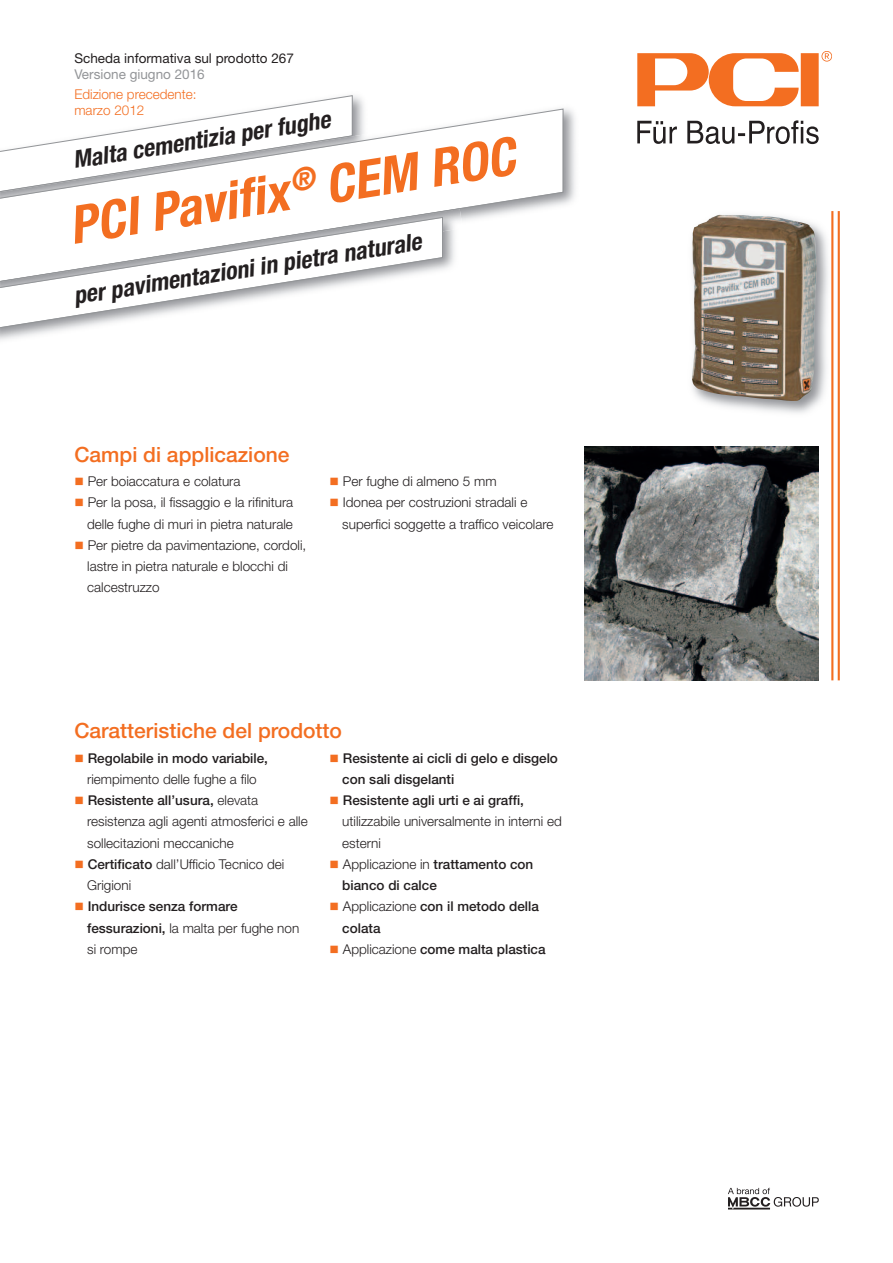
<style>
.page{position:relative;width:893px;height:1263px;background:#fff}
.page>*{position:absolute;margin:0;border:0;box-sizing:border-box;transform-origin:0 0}
.t1{font:italic 700 condensed 52.5px "Helvetica Neue LT Pro";color:#f36e21}
.t2{font:italic 700 condensed 24px "Helvetica Neue LT Pro";color:#231f20}
.t3{font:500 21px "Helvetica Neue LT Pro";color:#f36e21}
.t4{font:300 13.5px/21.3px "Helvetica Neue LT Pro";color:#231f20}
.t5{font:500 13.5px/21.3px "Helvetica Neue LT Pro";color:#231f20}
.t6{font:13.5px "Helvetica Neue LT Pro";color:#231f20}
.t7{font:300 13.5px/16.2px "Helvetica Neue LT Pro";color:#f36e21}
.t8{font:13.5px "Helvetica Neue LT Pro";color:#939598}
.s1{color:#f36e21}
.s2{font-weight:300}
.s3{font-weight:500}
</style>
<div class="page">
<img style="left:271px;top:100px;width:304px;height:105px">
<svg style="left:1px;top:108px;width:563px;height:113px"></svg>
<img style="left:704px;top:211px;width:134px;height:211px">
<img style="left:692px;top:215px;width:125px;height:186px">
<img style="left:1px;top:208px;width:459px;height:64px">
<svg style="left:1px;top:217px;width:442px;height:113px"></svg>
<img style="left:585px;top:446px;width:233px;height:234px">
<svg style="left:637px;top:51px;width:195px;height:94px"></svg>
<svg style="left:728px;top:1187px;width:91px;height:23px"></svg>
<hr style="left:831px;top:211px;width:2px;height:469px;background:#f36e21">
<hr style="left:838px;top:211px;width:2px;height:469px;background:#f36e21">
<p class="t6" style="left:74px;top:53px;width:221px">Scheda informativa sul prodotto 267</p>
<p class="t8" style="left:74px;top:69px;width:132px">Versione giugno 2016</p>
<p class="t7" style="left:74px;top:87px;width:124px">Edizione precedente: marzo 2012</p>
<h2 class="t2" style="left:72px;top:151px;width:262px;rotate:-9deg">Malta cementizia per fughe</h2>
<h1 class="t1" style="left:66px;top:207px;width:452px;rotate:-9deg">PCI Pavifi x<sup>®</sup> CEM ROC</h1>
<h2 class="t2" style="left:72px;top:287px;width:353px;rotate:-9deg">per pavimentazioni in pietra naturale</h2>
<h3 class="t3" style="left:74px;top:446px;width:217px">Campi di applicazione</h3>
<p class="t4" style="left:74px;top:472px;width:168px"><span class="s1">■</span> Per boiaccatura e colatura</p>
<p class="t4" style="left:74px;top:493px;width:220px;text-align:right"><span class="s1">■</span> Per la posa, il fissaggio e la rifinitura delle fughe di muri in pietra naturale</p>
<p class="t4" style="left:87px;top:536px;width:221px;text-indent:-13px"><span class="s1">■</span> Per pietre da pavimentazione, cordoli, lastre in pietra naturale e blocchi di calcestruzzo</p>
<p class="t4" style="left:330px;top:472px;width:169px"><span class="s1">■</span> Per fughe di almeno 5 mm</p>
<p class="t4" style="left:342px;top:493px;width:213px;text-indent:-13px"><span class="s1">■</span> Idonea per costruzioni stradali e superfici soggette a traffico veicolare</p>
<h3 class="t3" style="left:74px;top:723px;width:269px">Caratteristiche del prodotto</h3>
<p class="t5" style="left:74px;top:748px;width:195px;text-align:center"><span class="s1">■</span> Regolabile in modo variabile, <span class="s2">riempimento delle fughe a filo</span></p>
<p class="t4" style="left:87px;top:791px;width:222px;text-indent:-13px"><span class="s1">■</span> <span class="s3">Resistente all’usura,</span> elevata resistenza agli agenti atmosferici e alle sollecitazioni meccaniche</p>
<p class="t4" style="left:87px;top:855px;width:199px;text-indent:-13px"><span class="s1">■</span> <span class="s3">Certificato</span> dall’Ufficio Tecnico dei<br>Grigioni</p>
<p class="t5" style="left:87px;top:897px;width:214px;text-indent:-13px"><span class="s1">■</span> Indurisce senza formare fessurazioni, <span class="s2">la malta per fughe non si rompe</span></p>
<p class="t5" style="left:342px;top:748px;width:217px;text-indent:-13px"><span class="s1">■</span> Resistente ai cicli di gelo e disgelo con sali disgelanti</p>
<p class="t4" style="left:342px;top:791px;width:221px;text-indent:-13px"><span class="s1">■</span> <span class="s3">Resistente agli urti e ai graffi, </span>utilizzabile universalmente in interni ed esterni</p>
<p class="t5" style="left:342px;top:855px;width:193px;text-indent:-13px"><span class="s1">■</span> <span class="s2">Applicazione in</span> trattamento con bianco di calce</p>
<p class="t5" style="left:342px;top:897px;width:198px;text-indent:-13px"><span class="s1">■</span> <span class="s2">Applicazione</span> con il metodo della colata</p>
<p class="t5" style="left:330px;top:940px;width:218px"><span class="s1">■</span> <span class="s2">Applicazione</span> come malta plastica</p>
</div>
